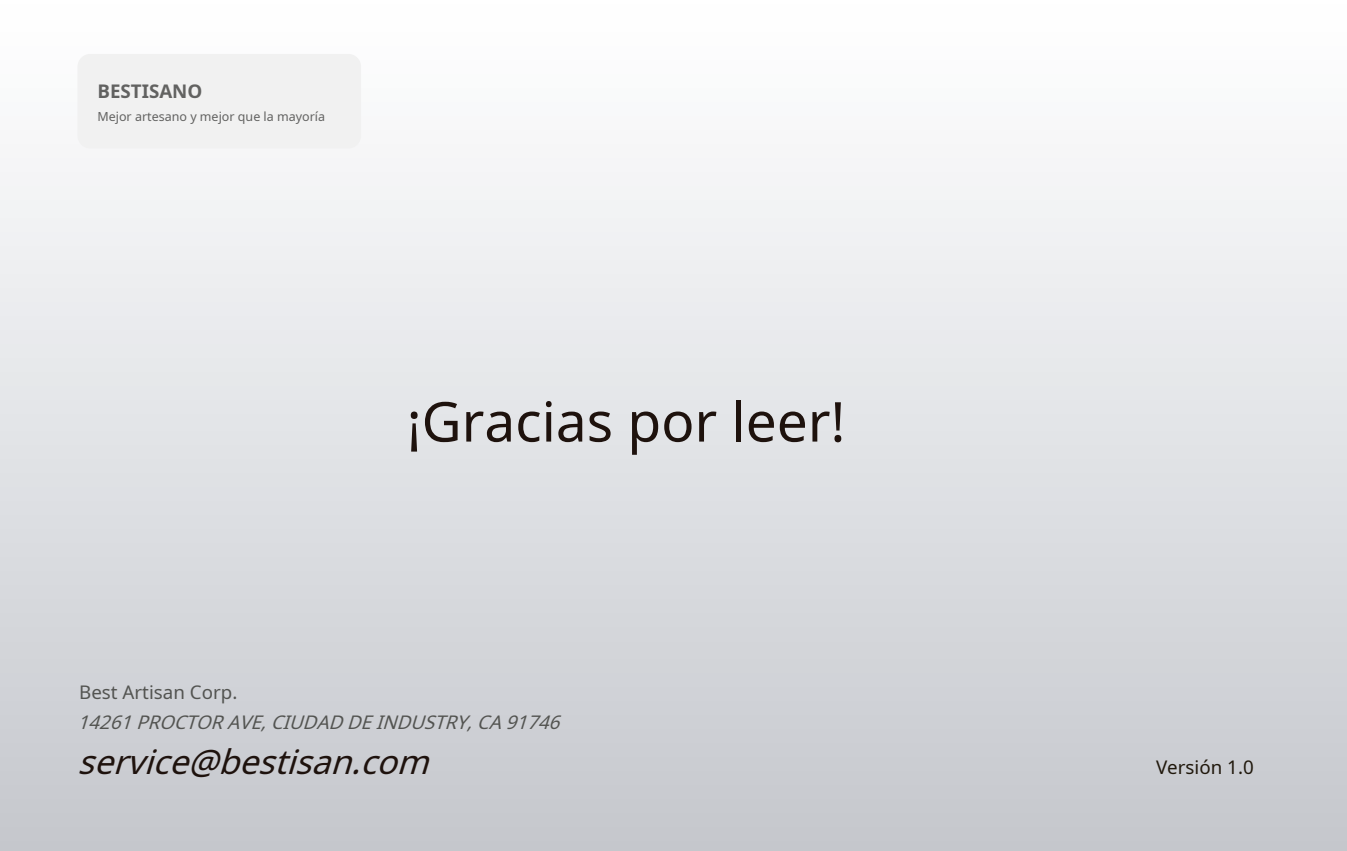
<style>
.page{position:relative;width:1347px;height:851px;background:#fff}
.page>*{position:absolute;margin:0;border:0;box-sizing:border-box;transform-origin:0 0}
.t1{font:55px "Noto Sans";color:#1e120d}
.t2{font:italic 33.75px "Noto Sans";color:#1e120d}
.t3{font:italic 18.75px "Noto Sans";color:#535451}
.t4{font:18.75px "Noto Sans";color:#535451}
.t5{font:18.75px "Noto Sans";color:#20180c}
.t6{font:700 18.75px "Noto Sans";color:#626261}
.t7{font:12.5px "Noto Sans";color:#626261}
</style>
<div class="page">
<div style="left:0;top:0;width:1346px;height:850px;background:linear-gradient(to bottom,#fff,#c5c8cd)"></div>
<div style="left:77px;top:54px;width:284px;height:94px;background:#f1f1f1;border-radius:13px"></div>
<p class="t6" style="left:97px;top:78px;width:107px">BESTISANO</p>
<p class="t7" style="left:97px;top:107px;width:229px">Mejor artesano y mejor que la mayoría</p>
<p class="t4" style="left:79px;top:679px;width:160px">Best Artisan Corp.</p>
<h1 class="t1" style="left:407px;top:382px;width:440px">¡Gracias por leer!</h1>
<p class="t3" style="left:77px;top:709px;width:491px">14261PROCTORAVE,CIUDADDEINDUSTRY,CA91746</p>
<h2 class="t2" style="left:77px;top:737px;width:366px">service@bestisan.com</h2>
<p class="t5" style="left:1156px;top:753px;width:99px">Versión 1.0</p>
</div>
